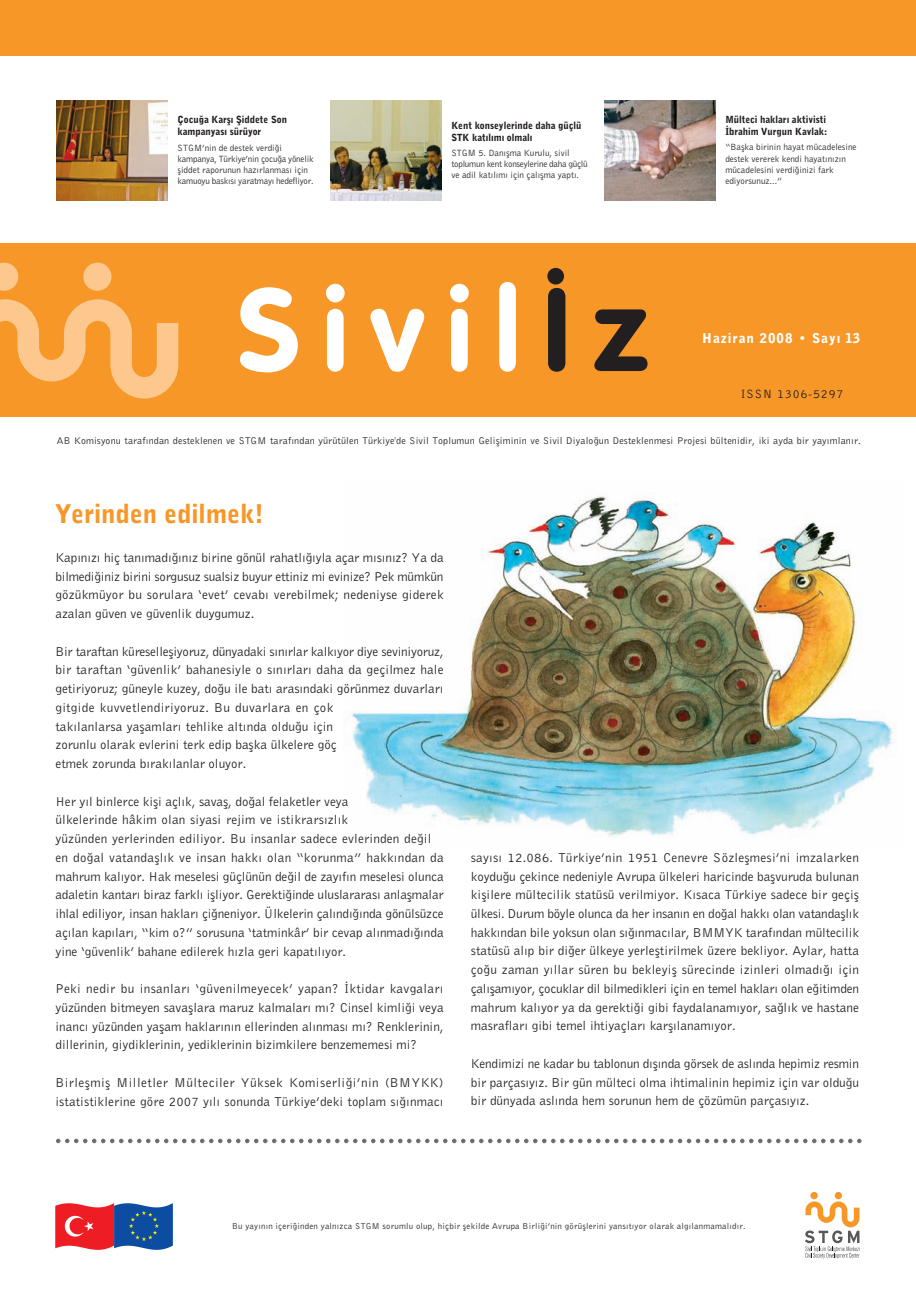
<style>
.page{position:relative;width:916px;height:1298px;background:#fff}
.page>*{position:absolute;margin:0;border:0;box-sizing:border-box;transform-origin:0 0}
.t1{font:900 31.5px "Bell Gothic";color:#f79727}
.t2{font:900 16.5px "Bell Gothic";letter-spacing:.06em;color:#fff}
.t3{font:300 15.75px/18.8px "Bell Gothic";color:#231f20;text-align:justify}
.t4{font:300 14.7px "Bell Gothic";letter-spacing:.055em;color:#231f20}
.t5{font:300 12px "Bell Gothic";letter-spacing:.01em;color:#231f20}
.t6{font:900 12px/12px "Bell Gothic";color:#231f20}
.t7{font:300 11.1px/11.1px "Bell Gothic";color:#231f20}
.t8{font:300 11.1px/11.1px "Bell Gothic";letter-spacing:-.02em;color:#231f20}
.t9{font:300 10.5px "Bell Gothic";letter-spacing:.02em;color:#231f20}
</style>
<div class="page">
<img style="left:351px;top:493px;width:543px;height:344px">
<div style="left:1px;top:0;width:914px;height:56px;background:#f79727"></div>
<svg style="left:56px;top:1139px;width:805px;height:4px"></svg>
<img style="left:604px;top:100px;width:111px;height:101px">
<img style="left:57px;top:100px;width:111px;height:101px">
<img style="left:331px;top:100px;width:110px;height:101px">
<div style="left:810px;top:1192px;width:7px;height:7px;background:#f79727;border-radius:50%"></div>
<div style="left:834px;top:1192px;width:7px;height:7px;background:#f79727;border-radius:50%"></div>
<svg style="left:805px;top:1201px;width:55px;height:58px"></svg>
<svg style="left:55px;top:1203px;width:118px;height:47px;background:#8e5175"></svg>
<div style="left:1px;top:243px;width:914px;height:174px;background:#f79727"></div>
<svg style="left:240px;top:287px;width:58px;height:85px"></svg>
<svg style="left:326px;top:284px;width:18px;height:88px"></svg>
<svg style="left:370px;top:309px;width:54px;height:63px"></svg>
<svg style="left:450px;top:284px;width:18px;height:88px"></svg>
<svg style="left:499px;top:282px;width:17px;height:90px;background:#fef8f1"></svg>
<svg style="left:547px;top:268px;width:18px;height:104px;background:#433121"></svg>
<svg style="left:594px;top:309px;width:53px;height:62px"></svg>
<svg style="left:1px;top:299px;width:177px;height:100px"></svg>
<svg style="left:1px;top:263px;width:17px;height:28px"></svg>
<div style="left:83px;top:263px;width:28px;height:28px;background:#fcc88e;border-radius:50%"></div>
<p class="t6" style="left:177px;top:114px;width:111px">Çocuğa Karşı Şiddete Son kampanyası sürüyor</p>
<p class="t8" style="left:177px;top:141px;width:138px">STGM’nin de destek verdiği kampanya, Türkiye’nin çocuğa yönelik şiddet raporunun hazırlanması için kamuoyu baskısı yaratmayı hedefliyor.</p>
<p class="t6" style="left:451px;top:120px;width:131px">Kent konseylerinde daha güçlü<br>STK katılımı olmalı</p>
<p class="t7" style="left:451px;top:147px;width:138px">STGM 5. Danışma Kurulu, sivil toplumun kent konseylerine daha güçlü ve adil katılımı için çalışma yaptı.</p>
<p class="t6" style="left:725px;top:114px;width:103px">Mülteci hakları aktivisti<br>İbrahim Vurgun Kavlak:</p>
<p class="t7" style="left:725px;top:141px;width:133px">“Başka birinin hayat mücadelesine destek vererek kendi hayatınızın mücadelesini verdiğinizi fark ediyorsunuz...”</p>
<p class="t2" style="left:702px;top:333px;width:159px">Haziran 2008 • Sayı 13</p>
<p class="t4" style="left:740px;top:385px;width:104px">ISSN 1306-5297</p>
<p class="t5" style="left:57px;top:433px;width:805px">AB Komisyonu tarafından desteklenen ve STGM tarafından yürütülen Türkiye'de Sivil Toplumun Gelişiminin ve Sivil Diyaloğun Desteklenmesi Projesi bültenidir, iki ayda bir yayımlanır.</p>
<h1 class="t1" style="left:55px;top:504px;width:210px">Yerinden edilmek!</h1>
<p class="t3" style="left:55px;top:547px;width:389px">Kapınızı hiç tanımadığınız birine gönül rahatlığıyla açar mısınız? Ya da bilmediğiniz birini sorgusuz sualsiz buyur ettiniz mi evinize? Pek mümkün gözükmüyor bu sorulara ‘evet’ cevabı verebilmek; nedeniyse giderek azalan güven ve güvenlik duygumuz.</p>
<p class="t3" style="left:55px;top:641px;width:389px;text-align:left">Bir taraftan küreselleşiyoruz, dünyadaki sınırlar kalkıyor diye seviniyoruz, bir taraftan ‘güvenlik’ bahanesiyle o sınırları daha da geçilmez hale getiriyoruz; güneyle kuzey, doğu ile batı arasındaki görünmez duvarları gitgide kuvvetlendiriyoruz. Bu duvarlara en çok<br>takılanlarsa yaşamları tehlike altında olduğu için<br>zorunlu olarak evlerini terk edip başka ülkelere göç<br>etmek zorunda bırakılanlar oluyor.</p>
<p class="t3" style="left:55px;top:791px;width:389px;text-align:left">Her yıl binlerce kişi açlık, savaş, doğal felaketler veya<br>ülkelerinde hâkim olan siyasi rejim ve istikrarsızlık<br>yüzünden yerlerinden ediliyor. Bu insanlar sadece evlerinden değil en doğal vatandaşlık ve insan hakkı olan “korunma” hakkından da mahrum kalıyor. Hak meselesi güçlünün değil de zayıfın meselesi olunca adaletin kantarı biraz farklı işliyor. Gerektiğinde uluslararası anlaşmalar ihlal ediliyor, insan hakları çiğneniyor. Ülkelerin çalındığında gönülsüzce açılan kapıları, “kim o?” sorusuna ‘tatminkâr’ bir cevap alınmadığında yine ‘güvenlik’ bahane edilerek hızla geri kapatılıyor.</p>
<p class="t3" style="left:55px;top:978px;width:389px">Peki nedir bu insanları ‘güvenilmeyecek’ yapan? İktidar kavgaları yüzünden bitmeyen savaşlara maruz kalmaları mı? Cinsel kimliği veya inancı yüzünden yaşam haklarının ellerinden alınması mı? Renklerinin, dillerinin, giydiklerinin, yediklerinin bizimkilere benzememesi mi?</p>
<p class="t3" style="left:55px;top:1072px;width:389px">Birleşmiş Milletler Mülteciler Yüksek Komiserliği’nin (BMYKK) istatistiklerine göre 2007 yılı sonunda Türkiye’deki toplam sığınmacı</p>
<p class="t3" style="left:470px;top:847px;width:389px">sayısı 12.086. Türkiye’nin 1951 Cenevre Sözleşmesi’ni imzalarken koyduğu çekince nedeniyle Avrupa ülkeleri haricinde başvuruda bulunan kişilere mültecilik statüsü verilmiyor. Kısaca Türkiye sadece bir geçiş ülkesi. Durum böyle olunca da her insanın en doğal hakkı olan vatandaşlık hakkından bile yoksun olan sığınmacılar, BMMYK tarafından mültecilik statüsü alıp bir diğer ülkeye yerleştirilmek üzere bekliyor. Aylar, hatta çoğu zaman yıllar süren bu bekleyiş sürecinde izinleri olmadığı için çalışamıyor, çocuklar dil bilmedikleri için en temel hakları olan eğitimden mahrum kalıyor ya da gerektiği gibi faydalanamıyor, sağlık ve hastane masrafları gibi temel ihtiyaçları karşılanamıyor.</p>
<p class="t3" style="left:470px;top:1053px;width:389px">Kendimizi ne kadar bu tablonun dışında görsek de aslında hepimiz resmin bir parçasıyız. Bir gün mülteci olma ihtimalinin hepimiz için var olduğu bir dünyada aslında hem sorunun hem de çözümün parçasıyız.</p>
<p class="t9" style="left:232px;top:1219px;width:515px">Bu yayının içeriğinden yalnızca STGM sorumlu olup, hiçbir şekilde Avrupa Birliği’nin görüşlerini yansıtıyor olarak algılanmamalıdır.</p>
</div>
